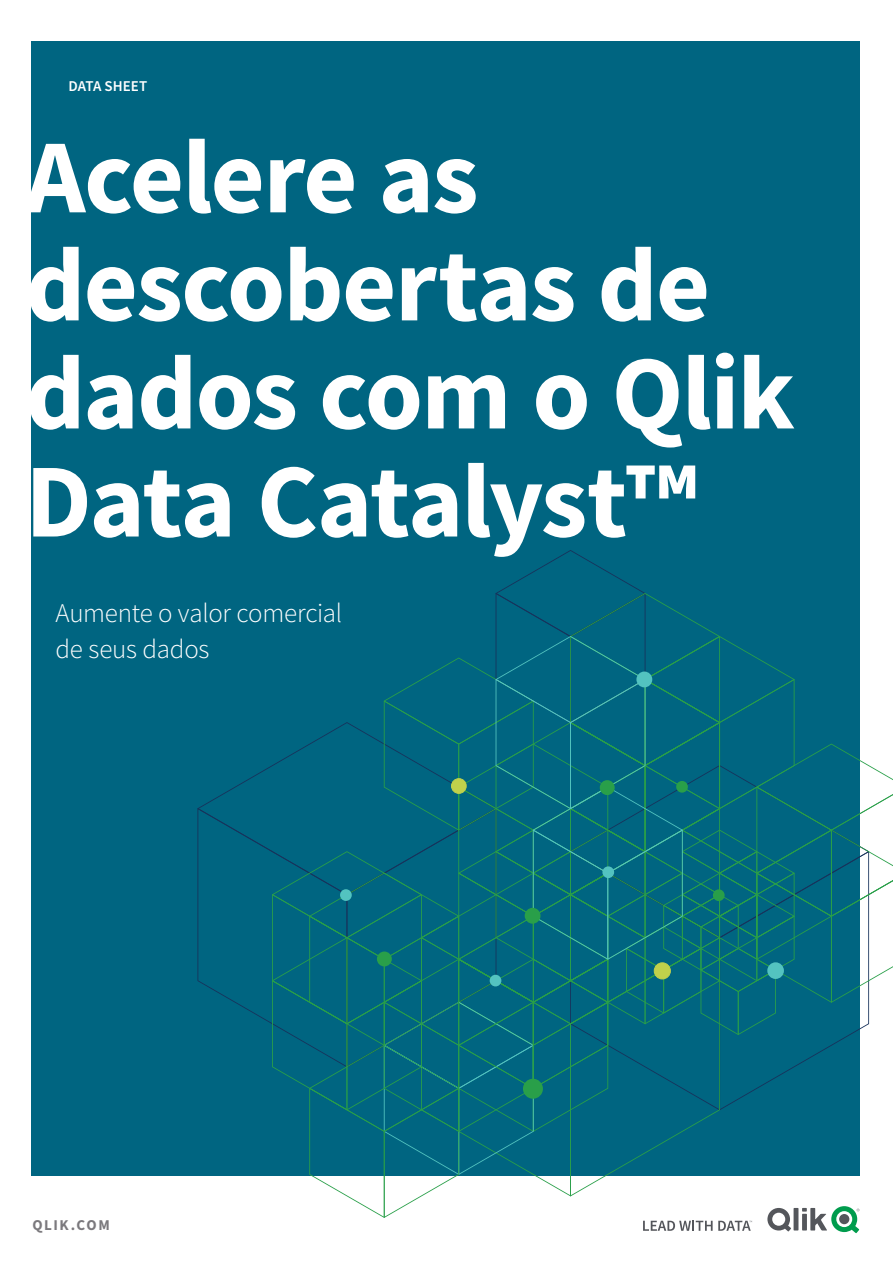
<style>
.page{position:relative;width:893px;height:1263px;background:#fff}
.page>*{position:absolute;margin:0;border:0;box-sizing:border-box;transform-origin:0 0}
.t1{font:700 105px/108px "Source Sans Pro";letter-spacing:-.02em;color:#fff}
.t2{font:300 27px/36px "Source Sans Pro";letter-spacing:-.01em;color:#fff}
.t3{font:600 15px "Source Sans Pro";color:#fff}
.t4{font:700 15px "Source Sans Pro";letter-spacing:.105em;color:#7b797d}
</style>
<div class="page">
<div style="left:32px;top:42px;width:828px;height:1134px;background:#006581"></div>
<svg style="left:197px;top:550px;width:696px;height:683px"></svg>
<p class="t3" style="left:68px;top:76px;width:80px">DATA SHEET</p>
<p class="t1" style="left:25px;top:122px;width:771px">Acelere as descobertas de dados com o Qlik<br>Data Catalyst™</p>
<p class="t2" style="left:55px;top:595px;width:288px">Aumente o valor comercial de seus dados</p>
<p class="t4" style="left:32px;top:1214px;width:79px">QLIK.COM</p>
</div>
